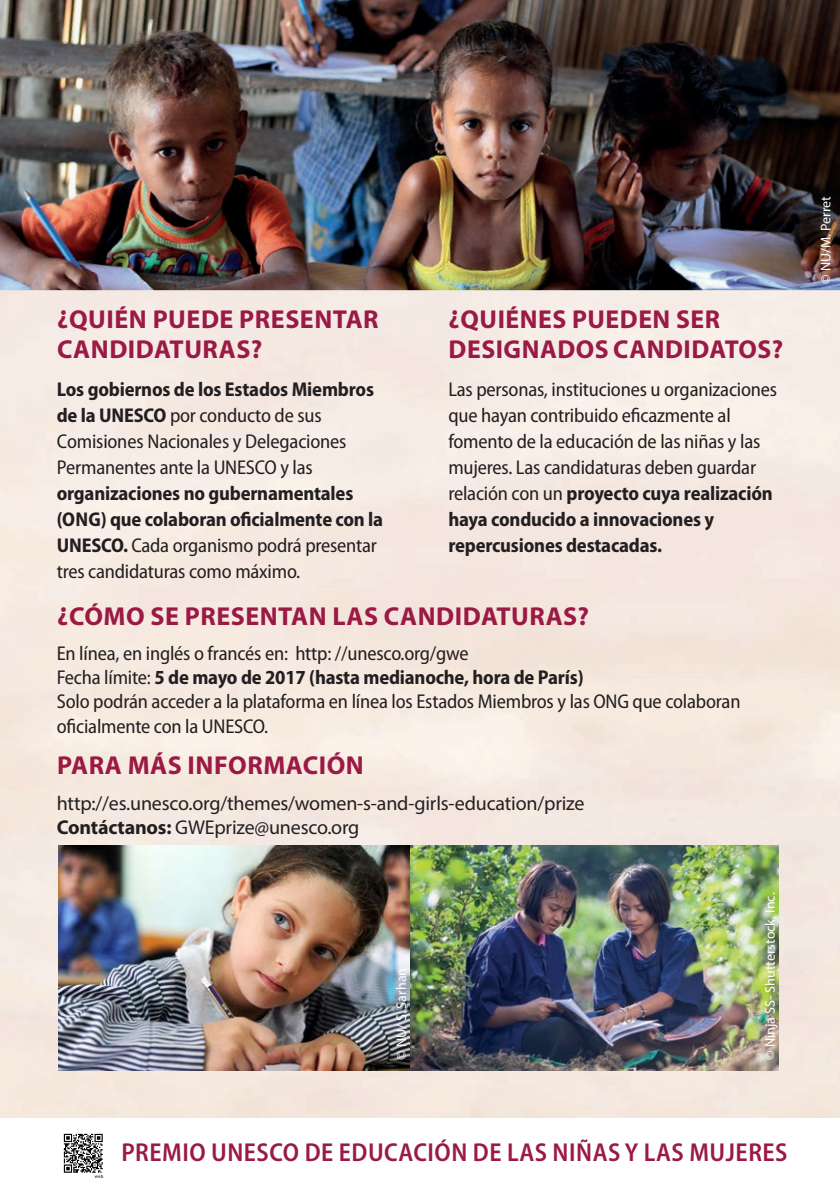
<style>
.page{position:relative;width:840px;height:1191px;background:#fff}
.page>*{position:absolute;margin:0;border:0;box-sizing:border-box;transform-origin:0 0}
.t1{font:700 26px/30px "Myriad Pro";letter-spacing:.02em;color:#9b1a45}
.t2{font:600 semi-condensed 26px "Myriad Pro";letter-spacing:.02em;color:#9b1a45}
.t3{font:semi-condensed 20px/26px "Myriad Pro";letter-spacing:-.01em;color:#231f20}
.t4{font:20px "Myriad Pro";letter-spacing:-.01em;color:#231f20}
.t5{font:700 semi-condensed 20px "Myriad Pro";letter-spacing:-.01em;color:#231f20}
.t6{font:14px "Myriad Pro";color:#fff}
.s1{font-weight:700}
.s2{font-weight:400}
</style>
<div class="page">
<img style="left:0;top:290px;width:839px;height:828px">
<img style="left:0;top:0;width:839px;height:290px">
<img style="left:58px;top:845px;width:719px;height:225px">
<img style="left:63px;top:1133px;width:41px;height:45px">
<p class="t1" style="left:57px;top:304px;width:323px">¿QUIÉN PUEDE PRESENTAR<br>CANDIDATURAS?</p>
<p class="t3" style="left:57px;top:376px;width:328px"><span class="s1">Los gobiernos de los Estados Miembros de la UNESCO</span> por conducto de sus Comisiones Nacionales y Delegaciones Permanentes ante la UNESCO y las <span class="s1">organizaciones no gubernamentales (ONG) que colaboran oficialmente con la UNESCO.</span> Cada organismo podrá presentar tres candidaturas como máximo.</p>
<p class="t1" style="left:448px;top:304px;width:336px">¿QUIÉNES PUEDEN SER<br>DESIGNADOS CANDIDATOS?</p>
<p class="t3" style="left:448px;top:376px;width:330px">Las personas, instituciones u organizaciones que hayan contribuido eficazmente al fomento de la educación de las niñas y las mujeres. Las candidaturas deben guardar relación con un <span class="s1">proyecto cuya realización haya conducido a innovaciones y repercusiones destacadas.</span></p>
<p class="t1" style="left:57px;top:600px;width:533px">¿CÓMO SE PRESENTAN LAS CANDIDATURAS?</p>
<p class="t3" style="left:57px;top:640px;width:413px">En línea, en inglés o francés en: http: //unesco.org/gwe</p>
<p class="t5" style="left:57px;top:665px;width:528px"><span class="s2">Fecha límite:</span> 5 de mayo de 2017 (hasta medianoche, hora de París)</p>
<p class="t3" style="left:57px;top:689px;width:685px;line-height:24px">Solo podrán acceder a la plataforma en línea los Estados Miembros y las ONG que colaboran oficialmente con la UNESCO.</p>
<p class="t1" style="left:57px;top:749px;width:308px">PARA MÁS INFORMACIÓN</p>
<p class="t4" style="left:57px;top:790px;width:529px">http://es.unesco.org/themes/women-s-and-girls-education/prize</p>
<p class="t4" style="left:57px;top:814px;width:304px"><span class="s1">Contáctanos:</span> GWEprize@unesco.org</p>
<p class="t6" style="left:392px;top:1059px;width:93px;rotate:-90deg">© NU/ S. Sarhan</p>
<p class="t6" style="left:761px;top:1059px;width:169px;rotate:-90deg">© Ninja SS- Shutterstock, Inc.</p>
<p class="t2" style="left:121px;top:1136px;width:667px">PREMIO UNESCO DE EDUCACIÓN DE LAS NIÑAS Y LAS MUJERES</p>
<p class="t6" style="left:816px;top:283px;width:89px;rotate:-90deg">© NU/M. Perret</p>
</div>
